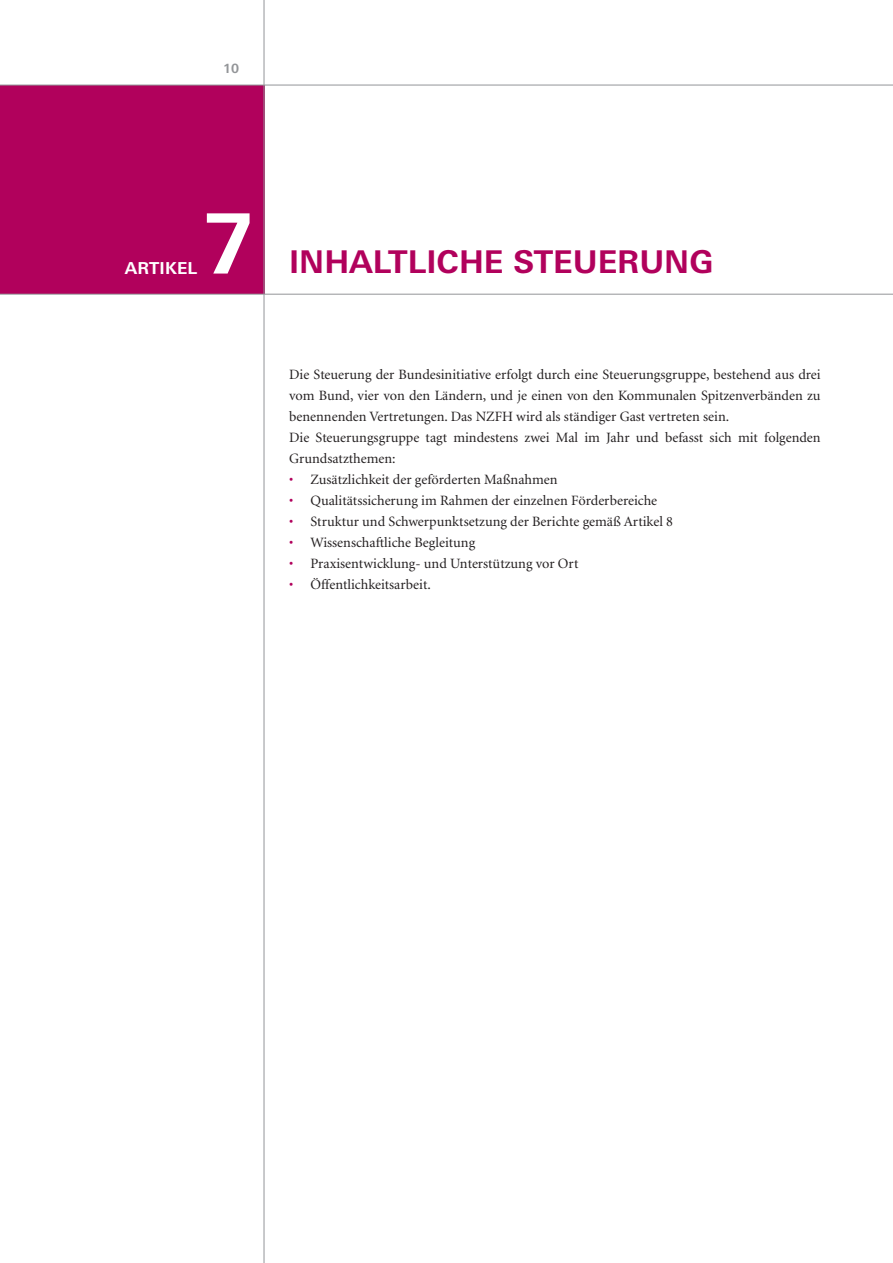
<style>
.page{position:relative;width:893px;height:1263px;background:#fff}
.page>*{position:absolute;margin:0;border:0;box-sizing:border-box;transform-origin:0 0}
.t1{font:700 83.25px "Linotype Univers Basic";color:#fff}
.t2{font:700 31.35px "Linotype Univers Basic";color:#b1015c}
.t3{font:700 16.5px "Linotype Univers Basic";color:#fff}
.t4{font:14.25px/21px "Minion";color:#231f20}
.t5{font:700 12.75px "Linotype Univers Basic";color:#939598}
.s1{color:#b1015c}
</style>
<div class="page">
<div style="left:0;top:85px;width:264px;height:209px;background:#b1015c"></div>
<hr style="left:0;top:85px;width:893px;height:1px;background:#939598">
<hr style="left:264px;top:0;width:1px;height:1263px;background:#939598">
<hr style="left:0;top:294px;width:893px;height:1px;background:#939598">
<p class="t5" style="left:223px;top:61px;width:18px">10</p>
<p class="t3" style="left:125px;top:258px;width:74px">ARTIKEL</p>
<h1 class="t1" style="left:203px;top:194px;width:54px">7</h1>
<h2 class="t2" style="left:289px;top:243px;width:426px">INHALTLICH E STEUERUNG</h2>
<p class="t4" style="left:289px;top:364px;width:533px">Die Steuerung der Bundesinitiative erfolgt durch eine Steuerungsgruppe, bestehend aus drei vom Bund, vier von den Ländern, und je einen von den Kommunalen Spitzenverbänden zu benennenden Vertretungen. Das NZFH wird als ständiger Gast vertreten sein.<br>Die Steuerungsgruppe tagt mindestens zwei Mal im Jahr und befasst sich mit folgenden Grundsatzthemen:</p>
<p class="t4" style="left:289px;top:469px;width:270px"><span class="s1">•</span> Zusätzlichkeit der geförderten Maßnahmen</p>
<p class="t4" style="left:289px;top:490px;width:370px"><span class="s1">•</span> Qualitätssicherung im Rahmen der einzelnen Förderbereiche</p>
<p class="t4" style="left:289px;top:511px;width:385px"><span class="s1">•</span> Struktur und Schwerpunktsetzung der Berichte gemäß Artikel 8</p>
<p class="t4" style="left:289px;top:532px;width:188px"><span class="s1">•</span> Wissenschaftliche Begleitung</p>
<p class="t4" style="left:289px;top:553px;width:291px"><span class="s1">•</span> Praxisentwicklung- und Unterstützung vor Ort</p>
<p class="t4" style="left:289px;top:574px;width:143px"><span class="s1">•</span> Öffentlichkeitsarbeit.</p>
</div>
